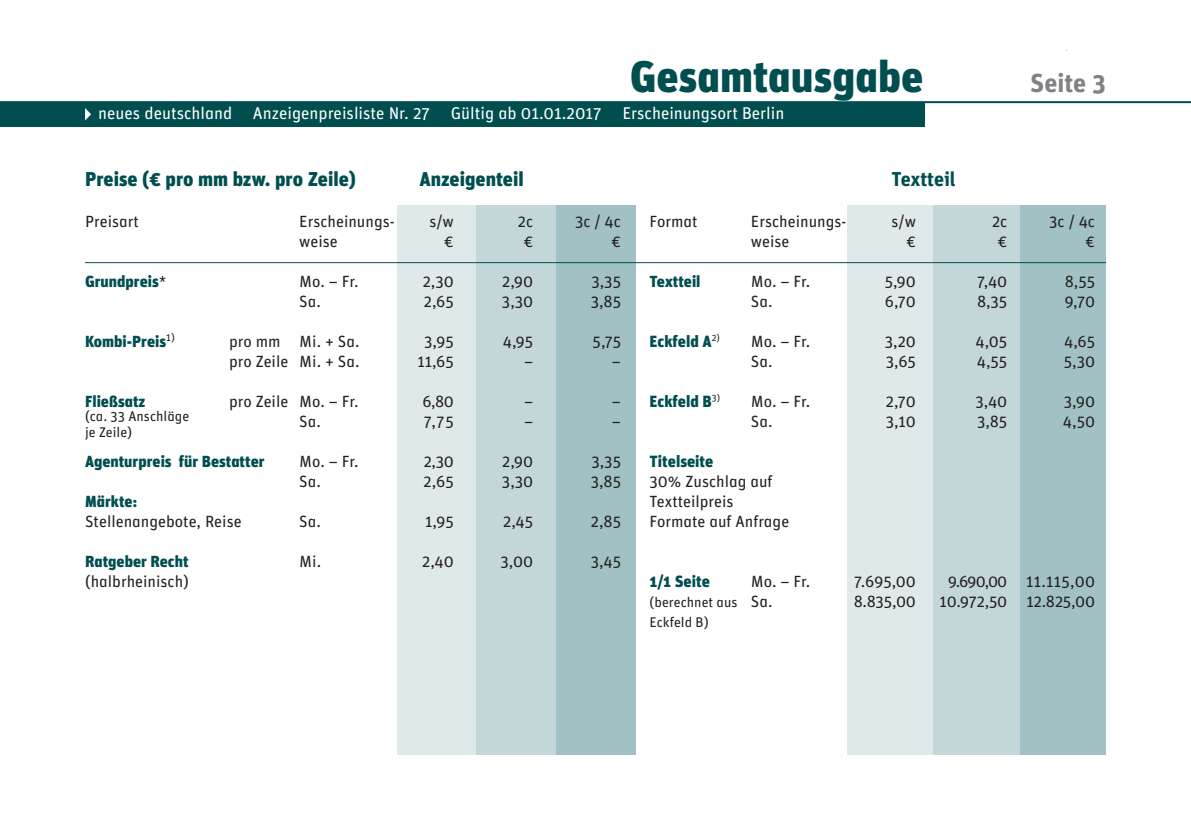
<style>
.page{position:relative;width:1191px;height:840px;background:#fff}
.page>*{position:absolute;margin:0;border:0;box-sizing:border-box;transform-origin:0 0}
.t1{font:44px "Unit Black Alternate";color:#004e4f}
.t2{font:26px "Unit Bold Alternate";color:#808285}
.t3{font:20px "Unit Black Alternate";color:#004e4f}
.t4{font:700 20px "Unit";color:#004e4f}
.t5{font:17px "Unit Regular Alternate";color:#fff}
.t6{font:16.2px/20px "Unit Regular Alternate";color:#231f20}
.t7{font:16.2px "Unit Black Alternate";color:#004e4f}
.t8{font:16px "Unit Black Alternate";color:#004e4f}
.t9{font:14px "Unit Regular Alternate";color:#231f20}
.s1{font-family:"Unit Regular Alternate";color:#231f20}
</style>
<div class="page">
<div style="left:847px;top:205px;width:86px;height:549px;background:#dfe9ea"></div>
<div style="left:1019px;top:205px;width:87px;height:549px;background:#a1c1c4"></div>
<div style="left:933px;top:205px;width:86px;height:549px;background:#c3d7d9"></div>
<div style="left:397px;top:205px;width:80px;height:549px;background:#dfe9ea"></div>
<div style="left:556px;top:205px;width:79px;height:549px;background:#a1c1c4"></div>
<div style="left:477px;top:205px;width:79px;height:549px;background:#c3d7d9"></div>
<hr style="left:85px;top:262px;width:1021px;height:1px;background:#004e4f">
<div style="left:0;top:102px;width:924px;height:24px;background:#004e4f"></div>
<hr style="left:0;top:101px;width:1191px;height:2px;background:#004e4f">
<svg style="left:85px;top:108px;width:6px;height:12px"></svg>
<svg style="left:630px;top:101px;width:293px;height:1px"></svg>
<p class="t1" style="left:630px;top:49px;width:295px">Gesamtausgabe</p>
<p class="t5" style="left:98px;top:103px;width:687px">neues deutschland Anzeigenpreisliste Nr. 27 Gültig ab 01.01.2017 Erscheinungsort Berlin</p>
<p class="t3" style="left:85px;top:167px;width:272px">Preise (€ pro mm bzw. pro Zeile)</p>
<p class="t3" style="left:419px;top:167px;width:106px">Anzeigenteil</p>
<p class="t4" style="left:891px;top:167px;width:66px">Textteil</p>
<p class="t6" style="left:85px;top:211px;width:55px">Preisart</p>
<p class="t6" style="left:891px;top:211px;width:26px">s/w</p>
<p class="t6" style="left:906px;top:231px;width:11px">€</p>
<p class="t6" style="left:884px;top:271px;width:33px">5,90</p>
<p class="t6" style="left:885px;top:291px;width:32px">6,70</p>
<p class="t6" style="left:885px;top:331px;width:33px">3,20</p>
<p class="t6" style="left:886px;top:351px;width:32px">3,65</p>
<p class="t6" style="left:886px;top:391px;width:31px">2,70</p>
<p class="t6" style="left:886px;top:411px;width:32px">3,10</p>
<p class="t6" style="left:429px;top:211px;width:26px">s/w</p>
<p class="t6" style="left:444px;top:231px;width:11px">€</p>
<p class="t6" style="left:423px;top:271px;width:33px">2,30</p>
<p class="t6" style="left:424px;top:291px;width:31px">2,65</p>
<p class="t6" style="left:424px;top:331px;width:31px">3,95</p>
<p class="t6" style="left:417px;top:351px;width:38px">11,65</p>
<p class="t6" style="left:422px;top:391px;width:33px">6,80</p>
<p class="t6" style="left:424px;top:411px;width:31px">7,75</p>
<p class="t6" style="left:424px;top:451px;width:32px">2,30</p>
<p class="t6" style="left:423px;top:471px;width:32px">2,65</p>
<p class="t6" style="left:425px;top:511px;width:30px">1,95</p>
<p class="t6" style="left:422px;top:551px;width:33px">2,40</p>
<p class="t6" style="left:575px;top:211px;width:47px">3c / 4c</p>
<p class="t6" style="left:611px;top:231px;width:11px">€</p>
<p class="t6" style="left:591px;top:271px;width:31px">3,35</p>
<p class="t6" style="left:591px;top:291px;width:32px">3,85</p>
<p class="t6" style="left:592px;top:331px;width:30px">5,75</p>
<p class="t6" style="left:612px;top:351px;width:11px">–</p>
<p class="t6" style="left:612px;top:391px;width:11px">–</p>
<p class="t6" style="left:612px;top:411px;width:11px">–</p>
<p class="t6" style="left:591px;top:451px;width:31px">3,35</p>
<p class="t6" style="left:591px;top:471px;width:32px">3,85</p>
<p class="t6" style="left:591px;top:511px;width:32px">2,85</p>
<p class="t6" style="left:591px;top:551px;width:32px">3,45</p>
<p class="t6" style="left:751px;top:211px;width:97px">Erscheinungs-</p>
<p class="t6" style="left:751px;top:231px;width:40px">weise</p>
<p class="t6" style="left:751px;top:271px;width:61px">Mo. – Fr.</p>
<p class="t6" style="left:751px;top:291px;width:23px">Sa.</p>
<p class="t6" style="left:751px;top:331px;width:61px">Mo. – Fr.</p>
<p class="t6" style="left:751px;top:351px;width:23px">Sa.</p>
<p class="t6" style="left:751px;top:391px;width:61px">Mo. – Fr.</p>
<p class="t6" style="left:751px;top:411px;width:23px">Sa.</p>
<p class="t6" style="left:299px;top:211px;width:97px">Erscheinungs&shy;weise</p>
<p class="t6" style="left:299px;top:271px;width:61px">Mo. – Fr.</p>
<p class="t6" style="left:299px;top:291px;width:23px">Sa.</p>
<p class="t6" style="left:299px;top:331px;width:62px">Mi. + Sa.</p>
<p class="t6" style="left:299px;top:351px;width:62px">Mi. + Sa.</p>
<p class="t6" style="left:299px;top:391px;width:61px">Mo. – Fr.</p>
<p class="t6" style="left:299px;top:411px;width:23px">Sa.</p>
<p class="t6" style="left:299px;top:451px;width:61px">Mo. – Fr.</p>
<p class="t6" style="left:299px;top:471px;width:23px">Sa.</p>
<p class="t6" style="left:299px;top:511px;width:23px">Sa.</p>
<p class="t6" style="left:299px;top:551px;width:23px">Mi.</p>
<p class="t6" style="left:649px;top:211px;width:49px">Format</p>
<p class="t6" style="left:992px;top:211px;width:17px">2c</p>
<p class="t6" style="left:997px;top:231px;width:11px">€</p>
<p class="t6" style="left:977px;top:271px;width:32px">7,40</p>
<p class="t6" style="left:977px;top:291px;width:32px">8,35</p>
<p class="t6" style="left:975px;top:331px;width:33px">4,05</p>
<p class="t6" style="left:976px;top:351px;width:32px">4,55</p>
<p class="t6" style="left:975px;top:391px;width:33px">3,40</p>
<p class="t6" style="left:977px;top:411px;width:32px">3,85</p>
<p class="t6" style="left:518px;top:211px;width:17px">2c</p>
<p class="t6" style="left:523px;top:231px;width:11px">€</p>
<p class="t6" style="left:502px;top:271px;width:33px">2,90</p>
<p class="t6" style="left:502px;top:291px;width:33px">3,30</p>
<p class="t6" style="left:503px;top:331px;width:32px">4,95</p>
<p class="t6" style="left:524px;top:351px;width:11px">–</p>
<p class="t6" style="left:524px;top:391px;width:11px">–</p>
<p class="t6" style="left:524px;top:411px;width:11px">–</p>
<p class="t6" style="left:502px;top:451px;width:33px">2,90</p>
<p class="t6" style="left:502px;top:471px;width:33px">3,30</p>
<p class="t6" style="left:503px;top:511px;width:31px">2,45</p>
<p class="t6" style="left:500px;top:551px;width:34px">3,00</p>
<p class="t8" style="left:649px;top:271px;width:52px">Textteil</p>
<p class="t8" style="left:85px;top:271px;width:83px">Grundpreis<span class="s1">*</span></p>
<p class="t8" style="left:85px;top:331px;width:91px">Kombi-Preis<sup>1)</sup></p>
<p class="t6" style="left:229px;top:331px;width:53px">pro mm</p>
<p class="t6" style="left:229px;top:351px;width:61px">pro Zeile</p>
<p class="t8" style="left:85px;top:391px;width:62px">Fließsatz</p>
<p class="t6" style="left:229px;top:391px;width:61px">pro Zeile</p>
<p class="t9" style="left:85px;top:408px;width:106px">(ca. 33 Anschläge</p>
<p class="t9" style="left:85px;top:423px;width:49px">je Zeile)</p>
<p class="t8" style="left:85px;top:451px;width:181px">Agenturpreis für Bestatter</p>
<p class="t8" style="left:85px;top:491px;width:54px">Märkte:</p>
<p class="t6" style="left:85px;top:511px;width:158px">Stellenangebote, Reise</p>
<p class="t8" style="left:85px;top:551px;width:105px">Ratgeber Recht</p>
<p class="t6" style="left:85px;top:571px;width:105px">(halbrheinisch)</p>
<p class="t7" style="left:649px;top:331px;width:72px">Eckfeld A<sup>2)</sup></p>
<p class="t7" style="left:649px;top:391px;width:72px">Eckfeld B<sup>3)</sup></p>
<p class="t7" style="left:649px;top:451px;width:65px">Titelseite</p>
<p class="t6" style="left:649px;top:471px;width:124px">30% Zuschlag auf<br>Textteilpreis</p>
<p class="t6" style="left:649px;top:511px;width:141px">Formate auf Anfrage</p>
<p class="t7" style="left:649px;top:571px;width:62px">1/1 Seite</p>
<p class="t9" style="left:649px;top:593px;width:89px">(berechnet aus</p>
<p class="t9" style="left:649px;top:613px;width:61px">Eckfeld B)</p>
<p class="t6" style="left:854px;top:571px;width:63px">7.695,00</p>
<p class="t6" style="left:853px;top:591px;width:64px">8.835,00</p>
<p class="t6" style="left:947px;top:571px;width:61px">9.690,00</p>
<p class="t6" style="left:939px;top:591px;width:69px">10.972,50</p>
<p class="t6" style="left:751px;top:571px;width:61px">Mo. – Fr.</p>
<p class="t6" style="left:751px;top:591px;width:23px">Sa.</p>
<p class="t2" style="left:1030px;top:67px;width:77px">Seite 3</p>
<p class="t6" style="left:1049px;top:211px;width:47px">3c / 4c</p>
<p class="t6" style="left:1085px;top:231px;width:11px">€</p>
<p class="t6" style="left:1064px;top:271px;width:32px">8,55</p>
<p class="t6" style="left:1064px;top:291px;width:32px">9,70</p>
<p class="t6" style="left:1064px;top:331px;width:32px">4,65</p>
<p class="t6" style="left:1063px;top:351px;width:33px">5,30</p>
<p class="t6" style="left:1064px;top:391px;width:33px">3,90</p>
<p class="t6" style="left:1063px;top:411px;width:34px">4,50</p>
<p class="t6" style="left:1026px;top:571px;width:71px">11.115,00</p>
<p class="t6" style="left:1026px;top:591px;width:70px">12.825,00</p>
</div>
